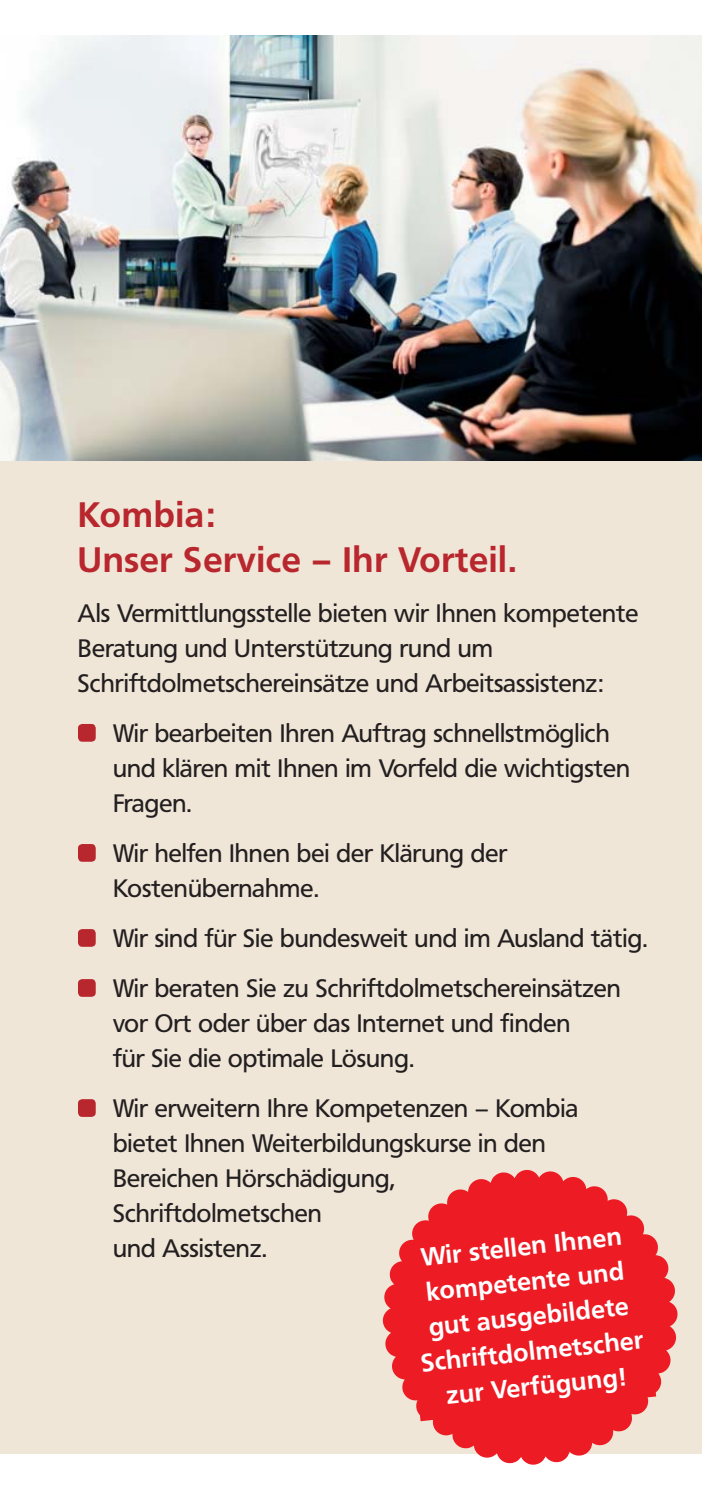
<style>
.page{position:relative;width:702px;height:1489px;background:#fff}
.page>*{position:absolute;margin:0;border:0;box-sizing:border-box;transform-origin:0 0}
.t1{font:700 35px/45px "Frutiger VR";letter-spacing:.02em;color:#b9272e}
.t2{font:25px/35px "Frutiger VR";color:#231f20}
.t3{font:700 25px/35px "Frutiger VR";color:#fff;text-align:center}
</style>
<div class="page">
<div style="left:0;top:376px;width:702px;height:1077px;background:#efe6d7"></div>
<img style="left:0;top:35px;width:702px;height:426px">
<div style="left:78px;top:724px;width:18px;height:17px;background:#b9272e;border-radius:4px"></div>
<div style="left:78px;top:844px;width:18px;height:17px;background:#b9272e;border-radius:4px"></div>
<div style="left:78px;top:929px;width:18px;height:17px;background:#b9272e;border-radius:4px"></div>
<div style="left:78px;top:979px;width:18px;height:17px;background:#b9272e;border-radius:4px"></div>
<div style="left:78px;top:1099px;width:18px;height:17px;background:#b9272e;border-radius:4px"></div>
<svg style="left:381px;top:1169px;width:298px;height:296px"></svg>
<div style="left:402px;top:1223px;width:254px;height:197px;background:#ed1c24"></div>
<h1 class="t1" style="left:78px;top:493px;width:440px">Kombia:<br>Unser Service – Ihr Vorteil.</h1>
<p class="t2" style="left:78px;top:596px;width:562px">Als Vermittlungsstelle bieten wir Ihnen kompetente<br>Beratung und Unterstützung rund um<br>Schriftdolmetschereinsätze und Arbeitsassistenz:</p>
<p class="t2" style="left:113px;top:716px;width:519px">Wir bearbeiten Ihren Auftrag schnellstmöglich und klären mit Ihnen im Vorfeld die wichtigsten<br>Fragen.</p>
<p class="t2" style="left:113px;top:836px;width:396px">Wir helfen Ihnen bei der Klärung der<br>Kostenübernahme.</p>
<p class="t2" style="left:113px;top:914px;width:536px;line-height:50px">Wir sind für Sie bundesweit und im Ausland tätig.<br>Wir beraten Sie zu Schriftdolmetschereinsätzen</p>
<p class="t2" style="left:113px;top:1006px;width:459px">vor Ort oder über das Internet und finden für Sie die optimale Lösung.</p>
<p class="t2" style="left:113px;top:1091px;width:466px">Wir erweitern Ihre Kompetenzen – Kombia bietet Ihnen Weiterbildungskurse in den<br>Bereichen Hörschädigung,<br>Schriftdolmetschen<br>und Assistenz.</p>
<p class="t3" style="left:408px;top:1242px;width:225px;rotate:-6deg">Wir stellen Ihnen kompetente und gut ausgebildete<br>Schriftdolmetscher zur Verfügung!</p>
</div>
